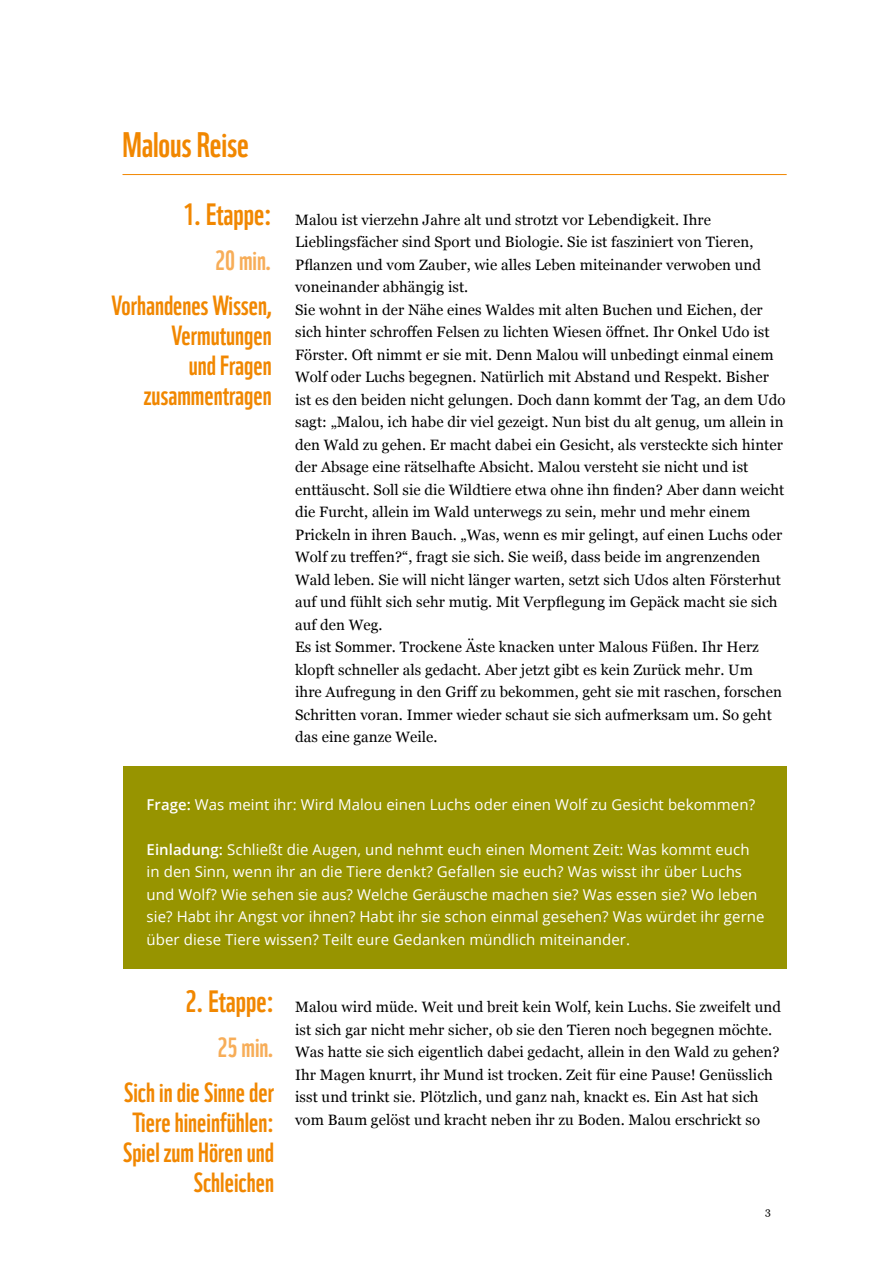
<style>
.page{position:relative;width:893px;height:1263px;background:#fff}
.page>*{position:absolute;margin:0;border:0;box-sizing:border-box;transform-origin:0 0}
.t1{font:34.5px "WWF";letter-spacing:-.005em;color:#f18700}
.t2{font:30px "WWF";color:#f18700}
.t3{font:27px/30px "WWF";color:#f18700;text-align:right}
.t4{font:27px "WWF";color:#f7ad58}
.t5{font:15px/22.5px "Georgia";letter-spacing:.005em;color:#000}
.t6{font:15px/22.5px "Open Sans";letter-spacing:.005em;color:#fff}
.t7{font:10.5px "Georgia";color:#000}
.s1{font-weight:600}
</style>
<div class="page">
<div style="left:123px;top:766px;width:664px;height:202px;background:#979400"></div>
<hr style="left:123px;top:174px;width:664px;height:1px;background:#f18700">
<h1 class="t1" style="left:123px;top:118px;width:128px">Malous Reise</h1>
<h2 class="t2" style="left:183px;top:190px;width:90px">1. Etappe:</h2>
<h3 class="t4" style="left:215px;top:239px;width:58px">20 min.</h3>
<h3 class="t3" style="left:112px;top:287px;width:162px">Vorhandenes Wissen,<br>Vermutungen<br>und Fragen zusammentragen</h3>
<p class="t5" style="left:295px;top:208px;width:492px">Malou ist vierzehn Jahre alt und strotzt vor Lebendigkeit. Ihre Lieblingsfächer sind Sport und Biologie. Sie ist fasziniert von Tieren, Pflanzen und vom Zauber, wie alles Leben miteinander verwoben und voneinander abhängig ist.<br>Sie wohnt in der Nähe eines Waldes mit alten Buchen und Eichen, der sich hinter schroffen Felsen zu lichten Wiesen öffnet. Ihr Onkel Udo ist Förster. Oft nimmt er sie mit. Denn Malou will unbedingt einmal einem Wolf oder Luchs begegnen. Natürlich mit Abstand und Respekt. Bisher ist es den beiden nicht gelungen. Doch dann kommt der Tag, an dem Udo sagt: „Malou, ich habe dir viel gezeigt. Nun bist du alt genug, um allein in den Wald zu gehen. Er macht dabei ein Gesicht, als versteckte sich hinter der Absage eine rätselhafte Absicht. Malou versteht sie nicht und ist enttäuscht. Soll sie die Wildtiere etwa ohne ihn finden? Aber dann weicht die Furcht, allein im Wald unterwegs zu sein, mehr und mehr einem Prickeln in ihren Bauch. „Was, wenn es mir gelingt, auf einen Luchs oder Wolf zu treffen?“, fragt sie sich. Sie weiß, dass beide im angrenzenden Wald leben. Sie will nicht länger warten, setzt sich Udos alten Försterhut auf und fühlt sich sehr mutig. Mit Verpflegung im Gepäck macht sie sich auf den Weg.<br>Es ist Sommer. Trockene Äste knacken unter Malous Füßen. Ihr Herz klopft schneller als gedacht. Aber jetzt gibt es kein Zurück mehr. Um<br>ihre Aufregung in den Griff zu bekommen, geht sie mit raschen, forschen Schritten voran. Immer wieder schaut sie sich aufmerksam um. So geht das eine ganze Weile.</p>
<p class="t6" style="left:147px;top:793px;width:610px"><span class="s1">Frage:</span> Was meint ihr: Wird Malou einen Luchs oder einen Wolf zu Gesicht bekommen?</p>
<p class="t6" style="left:147px;top:838px;width:619px"><span class="s1">Einladung:</span> Schließt die Augen, und nehmt euch einen Moment Zeit: Was kommt euch in den Sinn, wenn ihr an die Tiere denkt? Gefallen sie euch? Was wisst ihr über Luchs und Wolf? Wie sehen sie aus? Welche Geräusche machen sie? Was essen sie? Wo leben sie? Habt ihr Angst vor ihnen? Habt ihr sie schon einmal gesehen? Was würdet ihr gerne über diese Tiere wissen? Teilt eure Gedanken mündlich miteinander.</p>
<h2 class="t2" style="left:185px;top:978px;width:90px">2. Etappe:</h2>
<h3 class="t4" style="left:217px;top:1026px;width:58px">25 min.</h3>
<h3 class="t3" style="left:123px;top:1075px;width:153px">Sich in die Sinne der<br>Tiere hineinfühlen:<br>Spiel zum Hören und<br>Schleichen</h3>
<p class="t5" style="left:295px;top:995px;width:487px">Malou wird müde. Weit und breit kein Wolf, kein Luchs. Sie zweifelt und ist sich gar nicht mehr sicher, ob sie den Tieren noch begegnen möchte.<br>Was hatte sie sich eigentlich dabei gedacht, allein in den Wald zu gehen?<br>Ihr Magen knurrt, ihr Mund ist trocken. Zeit für eine Pause! Genüsslich isst und trinkt sie. Plötzlich, und ganz nah, knackt es. Ein Ast hat sich vom Baum gelöst und kracht neben ihr zu Boden. Malou erschrickt so</p>
<p class="t7" style="left:765px;top:1203px;width:7px">3</p>
</div>
